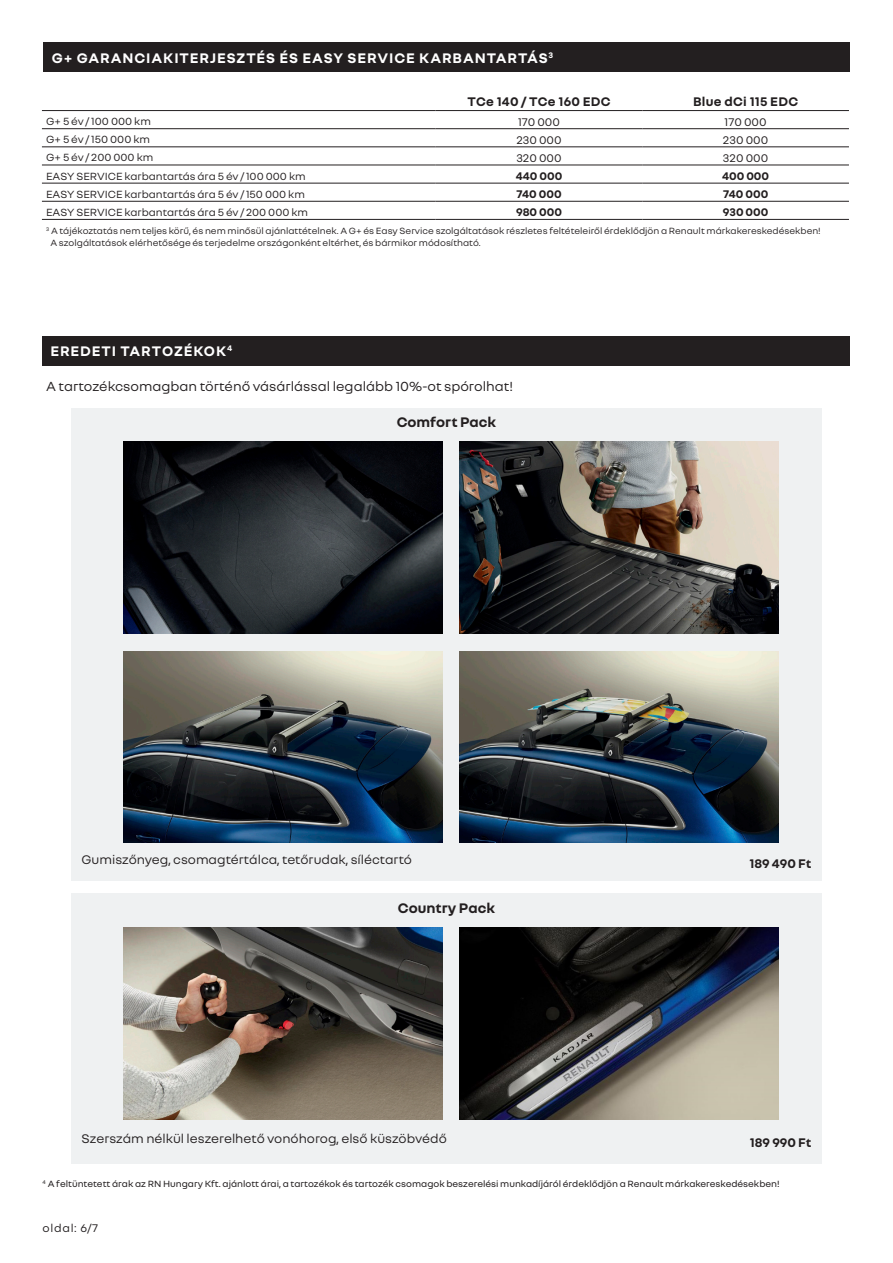
<style>
.page{position:relative;width:893px;height:1263px;background:#fff}
.page>*{position:absolute;margin:0;border:0;box-sizing:border-box;transform-origin:0 0}
.titulek{font:700 15px "Nouvel R";letter-spacing:.06em;color:#fff}
.povinne_ruceni{font:700 15px "Nouvel R";color:#231f20}
.t1{font:14.25px "Nouvel R";color:#231f20}
.t2{font:13.5px "Nouvel R";color:#231f20}
.titulek-2{font:700 13.5px "Nouvel R";letter-spacing:.02em;color:#231f20}
.t3{font:12px "Nouvel R";color:#231f20}
.t4{font:700 12px "Nouvel R";color:#231f20}
.t5{font:11.25px "Nouvel R";color:#231f20}
.t6{font:9.75px/11.7px "Nouvel R";color:#231f20}
.t7{font:9.75px "Nouvel R";color:#231f20}
</style>
<div class="page">
<div style="left:43px;top:43px;width:807px;height:29px;background:#231f20"></div>
<hr style="left:42px;top:128px;width:394px;height:1px;background:#231f20">
<hr style="left:436px;top:128px;width:206px;height:1px;background:#231f20">
<hr style="left:642px;top:128px;width:207px;height:1px;background:#231f20">
<hr style="left:42px;top:146px;width:394px;height:1px;background:#231f20">
<hr style="left:436px;top:146px;width:206px;height:1px;background:#231f20">
<hr style="left:642px;top:146px;width:207px;height:1px;background:#231f20">
<hr style="left:42px;top:165px;width:394px;height:1px;background:#231f20">
<hr style="left:436px;top:165px;width:206px;height:1px;background:#231f20">
<hr style="left:642px;top:165px;width:207px;height:1px;background:#231f20">
<hr style="left:42px;top:183px;width:394px;height:1px;background:#231f20">
<hr style="left:436px;top:183px;width:206px;height:1px;background:#231f20">
<hr style="left:642px;top:183px;width:207px;height:1px;background:#231f20">
<hr style="left:42px;top:201px;width:394px;height:1px;background:#231f20">
<hr style="left:436px;top:201px;width:206px;height:1px;background:#231f20">
<hr style="left:642px;top:201px;width:207px;height:1px;background:#231f20">
<hr style="left:42px;top:219px;width:394px;height:1px;background:#231f20">
<hr style="left:436px;top:219px;width:206px;height:1px;background:#231f20">
<hr style="left:642px;top:219px;width:207px;height:1px;background:#231f20">
<hr style="left:42px;top:110px;width:394px;height:1px;background:#231f20">
<hr style="left:436px;top:110px;width:206px;height:1px;background:#231f20">
<hr style="left:642px;top:110px;width:207px;height:1px;background:#231f20">
<div style="left:42px;top:336px;width:808px;height:30px;background:#231f20"></div>
<div style="left:71px;top:408px;width:751px;height:472px;background:#eff1f2"></div>
<div style="left:71px;top:893px;width:751px;height:271px;background:#eff1f2"></div>
<img style="left:123px;top:442px;width:319px;height:192px">
<img style="left:459px;top:442px;width:319px;height:192px">
<img style="left:123px;top:651px;width:319px;height:192px">
<img style="left:459px;top:651px;width:319px;height:192px">
<img style="left:123px;top:928px;width:319px;height:191px">
<img style="left:459px;top:928px;width:319px;height:191px">
<p class="titulek" style="left:52px;top:48px;width:503px">G+ GARANCIAKITERJESZTÉS ÉS EASY SERVICE KARBANTARTÁS<sup>3</sup></p>
<p class="titulek-2" style="left:467px;top:93px;width:145px">TCe 140 / TCe 160 EDC</p>
<p class="titulek-2" style="left:693px;top:93px;width:107px">Blue dCi 115 EDC</p>
<p class="t5" style="left:46px;top:114px;width:106px">G+ 5 év / 100 000 km</p>
<p class="t3" style="left:518px;top:114px;width:43px">170 000</p>
<p class="t3" style="left:725px;top:114px;width:43px">170 000</p>
<p class="t5" style="left:46px;top:132px;width:105px">G+ 5 év / 150 000 km</p>
<p class="t3" style="left:516px;top:132px;width:47px">230 000</p>
<p class="t3" style="left:723px;top:132px;width:47px">230 000</p>
<p class="t5" style="left:46px;top:150px;width:109px">G+ 5 év / 200 000 km</p>
<p class="t3" style="left:516px;top:150px;width:47px">320 000</p>
<p class="t3" style="left:723px;top:150px;width:47px">320 000</p>
<p class="t5" style="left:46px;top:169px;width:261px">EASY SERVICE karbantartás ára 5 év / 100 000 km</p>
<p class="t4" style="left:516px;top:168px;width:48px">440 000</p>
<p class="t4" style="left:722px;top:168px;width:49px">400 000</p>
<p class="t5" style="left:46px;top:187px;width:260px">EASY SERVICE karbantartás ára 5 év / 150 000 km</p>
<p class="t4" style="left:516px;top:186px;width:47px">740 000</p>
<p class="t4" style="left:723px;top:186px;width:47px">740 000</p>
<p class="t5" style="left:46px;top:205px;width:263px">EASY SERVICE karbantartás ára 5 év / 200 000 km</p>
<p class="t4" style="left:516px;top:204px;width:47px">980 000</p>
<p class="t4" style="left:723px;top:204px;width:47px">930 000</p>
<p class="t6" style="left:50px;top:224px;width:772px;text-indent:-4px"><sup>3</sup> A tájékoztatás nem teljes körű, és nem minősül ajánlattételnek. A G+ és Easy Service szolgáltatások részletes feltételeiről érdeklődjön a Renault márkakereskedésekben!<br>A szolgáltatások elérhetősége és terjedelme országonként eltérhet, és bármikor módosítható.</p>
<p class="titulek" style="left:50px;top:341px;width:183px">EREDETI TARTOZÉKOK<sup>4</sup></p>
<p class="t1" style="left:46px;top:377px;width:468px">A tartozékcsomagban történő vásárlással legalább 10%-ot spórolhat!</p>
<p class="povinne_ruceni" style="left:397px;top:412px;width:101px">Comfort Pack</p>
<p class="t2" style="left:82px;top:851px;width:332px">Gumiszőnyeg, csomagtértálca, tetőrudak, síléctartó</p>
<p class="titulek-2" style="left:749px;top:855px;width:63px">189 490 Ft</p>
<p class="povinne_ruceni" style="left:398px;top:898px;width:99px">Country Pack</p>
<p class="t2" style="left:82px;top:1130px;width:367px">Szerszám nélkül leszerelhető vonóhorog, első küszöbvédő</p>
<p class="titulek-2" style="left:750px;top:1134px;width:63px">189 990 Ft</p>
<p class="t7" style="left:43px;top:1178px;width:738px"><sup>4</sup> A feltüntetett árak az RN Hungary Kft. ajánlott árai, a tartozékok és tartozék csomagok beszerelési munkadíjáról érdeklődjön a Renault márkakereskedésekben!</p>
<p class="t3" style="left:43px;top:1220px;width:57px">oldal: 6/7</p>
</div>
